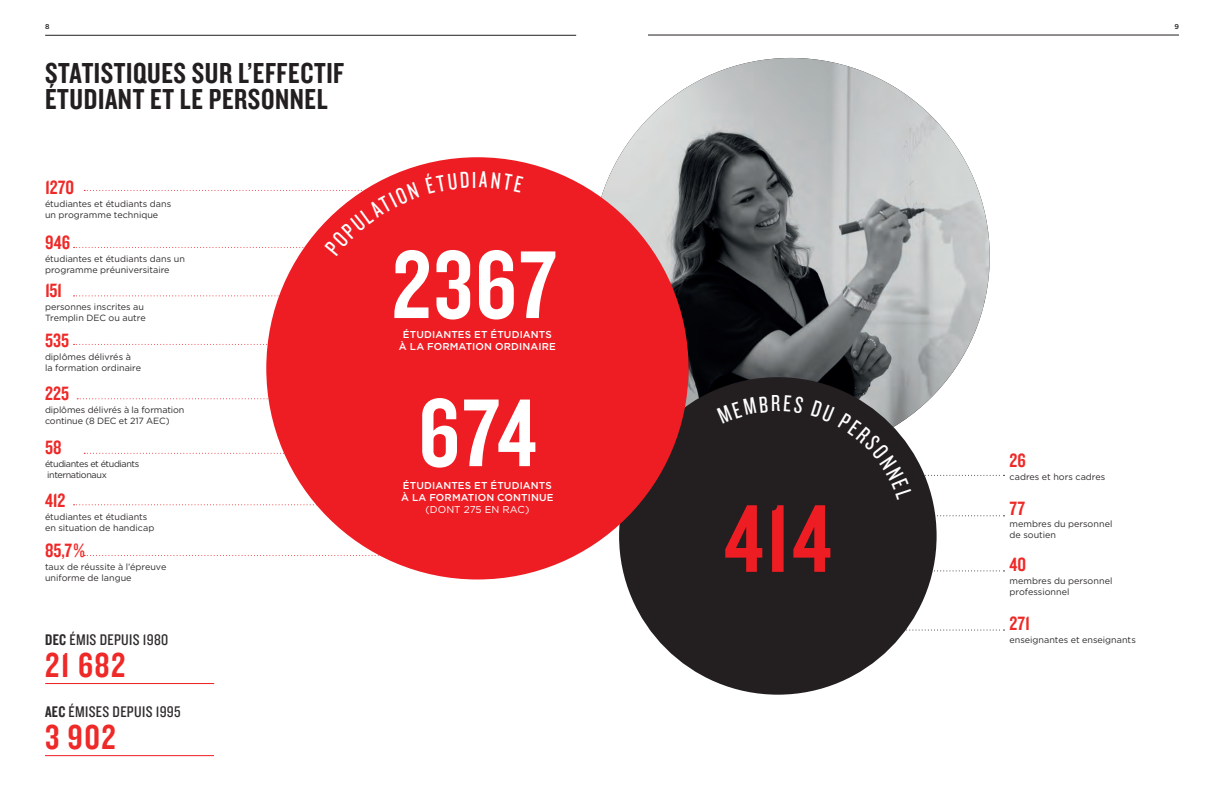
<style>
.page{position:relative;width:1224px;height:792px;background:#fff}
.page>*{position:absolute;margin:0;border:0;box-sizing:border-box;transform-origin:0 0}
.Titre{font:100px "Knockout HTF49 Liteweight";letter-spacing:.015em;color:#fff}
.Titre-2{font:100px "Knockout HTF49 Liteweight";color:#ee1d23}
.Titre-3{font:36px "Knockout HTF49 Liteweight";color:#ee2927}
.sous-titre{font:36px "Knockout HTF49 Liteweight";color:#ee2927}
.Titre-4{font:30px/26px "Knockout HTF49 Liteweight";letter-spacing:.02em;color:#231f20}
.Titre-5{font:24px "Knockout 28 Junior Feathrwt";color:#fff}
.sous-titre-2{font:20px "Knockout HTF49 Liteweight";color:#ee2927}
.sous-titre-3{font:16px "Knockout 29 Junior Ltweight";letter-spacing:.02em;color:#2e2b2c}
.Titre-6{font:500 10px/12px "Gotham HTF";letter-spacing:.01em;color:#fff;text-align:center}
.sous-titre-4{font:9px/11px "Gotham HTF";color:#2e2b2c}
.sous-titre-5{font:9px/11px "Gotham HTF";letter-spacing:-.04em;color:#2e2b2c}
.t1{font:500 7px "Gotham HTF";color:#231f20}
.s1{font-family:"Knockout HTF49 Liteweight"}
.s2{font-weight:400}
</style>
<div class="page">
<hr style="left:45px;top:35px;width:531px;height:1px;background:#231f20">
<hr style="left:648px;top:35px;width:531px;height:1px;background:#231f20">
<img style="left:593px;top:58px;width:397px;height:349px">
<svg style="left:937px;top:515px;width:67px;height:1px"></svg>
<svg style="left:934px;top:570px;width:70px;height:1px"></svg>
<svg style="left:906px;top:630px;width:98px;height:1px"></svg>
<svg style="left:74px;top:295px;width:205px;height:1px"></svg>
<svg style="left:74px;top:344px;width:193px;height:1px"></svg>
<svg style="left:77px;top:398px;width:191px;height:1px"></svg>
<svg style="left:84px;top:453px;width:200px;height:1px"></svg>
<svg style="left:74px;top:504px;width:242px;height:1px"></svg>
<svg style="left:84px;top:555px;width:296px;height:1px"></svg>
<div style="left:619px;top:377px;width:318px;height:318px;background:#231f20;border-radius:50%"></div>
<div style="left:266px;top:157px;width:423px;height:422px;background:#ee1d23;border-radius:50%"></div>
<hr style="left:45px;top:683px;width:169px;height:1px;background:#ee1d23">
<hr style="left:45px;top:755px;width:169px;height:1px;background:#ee1d23">
<svg style="left:74px;top:172px;width:326px;height:84px"></svg>
<svg style="left:860px;top:400px;width:144px;height:100px"></svg>
<p class="t1" style="left:45px;top:23px;width:6px">8</p>
<p class="t1" style="left:1174px;top:23px;width:6px">9</p>
<p class="Titre-4" style="left:45px;top:61px;width:301px">STATISTIQUES SUR L’EFFECTIF<br>ÉTUDIANT ET LE PERSONNEL</p>
<p class="sous-titre-2" style="left:45px;top:177px;width:31px">1270</p>
<p class="sous-titre-4" style="left:45px;top:198px;width:128px">étudiantes et étudiants dans un programme technique</p>
<p class="sous-titre-2" style="left:45px;top:232px;width:27px">946</p>
<p class="sous-titre-4" style="left:45px;top:253px;width:141px">étudiantes et étudiants dans un programme préuniversitaire</p>
<p class="sous-titre-2" style="left:45px;top:280px;width:19px">151</p>
<p class="sous-titre-4" style="left:45px;top:301px;width:102px">personnes inscrites au<br>Tremplin DEC ou autre</p>
<p class="sous-titre-2" style="left:45px;top:330px;width:25px">535</p>
<p class="sous-titre-4" style="left:45px;top:351px;width:98px">diplômes délivrés à<br>la formation ordinaire</p>
<p class="sous-titre-2" style="left:45px;top:384px;width:25px">225</p>
<p class="sous-titre-4" style="left:45px;top:404px;width:141px">diplômes délivrés à la formation continue (8 DEC et 217 AEC)</p>
<p class="sous-titre-2" style="left:45px;top:437px;width:18px">58</p>
<p class="sous-titre-5" style="left:45px;top:458px;width:96px">étudiantes et étudiants internationaux</p>
<p class="sous-titre-2" style="left:45px;top:490px;width:22px">412</p>
<p class="sous-titre-4" style="left:45px;top:511px;width:111px">étudiantes et étudiants en situation de handicap</p>
<p class="sous-titre-2" style="left:45px;top:540px;width:41px">85,7 %</p>
<p class="sous-titre-4" style="left:45px;top:561px;width:123px">taux de réussite à l’épreuve uniforme de langue</p>
<p class="sous-titre-3" style="left:45px;top:629px;width:125px"><span class="s1">DEC</span> ÉMIS DEPUIS 1980</p>
<p class="Titre-3" style="left:45px;top:647px;width:82px">21 682</p>
<p class="sous-titre-3" style="left:45px;top:702px;width:137px"><span class="s1">AEC</span> ÉMISES DEPUIS 1995</p>
<p class="sous-titre" style="left:45px;top:719px;width:72px">3 902</p>
<h3 class="Titre-5" style="left:472px;top:165px;width:6px">I</h3>
<p class="Titre" style="left:392px;top:234px;width:166px">2367</p>
<p class="Titre-6" style="left:399px;top:328px;width:158px">ÉTUDIANTES ET ÉTUDIANTS<br>À LA FORMATION ORDINAIRE</p>
<p class="Titre" style="left:418px;top:382px;width:120px">674</p>
<p class="Titre-6" style="left:401px;top:479px;width:154px">ÉTUDIANTES ET ÉTUDIANTS<br>À LA FORMATION CONTINUE <span class="s2">(DONT 275 EN RAC)</span></p>
<p class="Titre-5" style="left:771px;top:389px;width:11px">R</p>
<p class="Titre-2" style="left:724px;top:488px;width:109px">414</p>
<p class="sous-titre-2" style="left:1010px;top:450px;width:18px">26</p>
<p class="sous-titre-4" style="left:1010px;top:471px;width:97px">cadres et hors cadres</p>
<p class="sous-titre-2" style="left:1010px;top:498px;width:17px">77</p>
<p class="sous-titre-4" style="left:1010px;top:519px;width:104px">membres du personnel de soutien</p>
<p class="sous-titre-2" style="left:1010px;top:554px;width:18px">40</p>
<p class="sous-titre-4" style="left:1010px;top:575px;width:104px">membres du personnel professionnel</p>
<p class="sous-titre-2" style="left:1010px;top:613px;width:22px">271</p>
<p class="sous-titre-4" style="left:1010px;top:634px;width:128px">enseignantes et enseignants</p>
</div>
